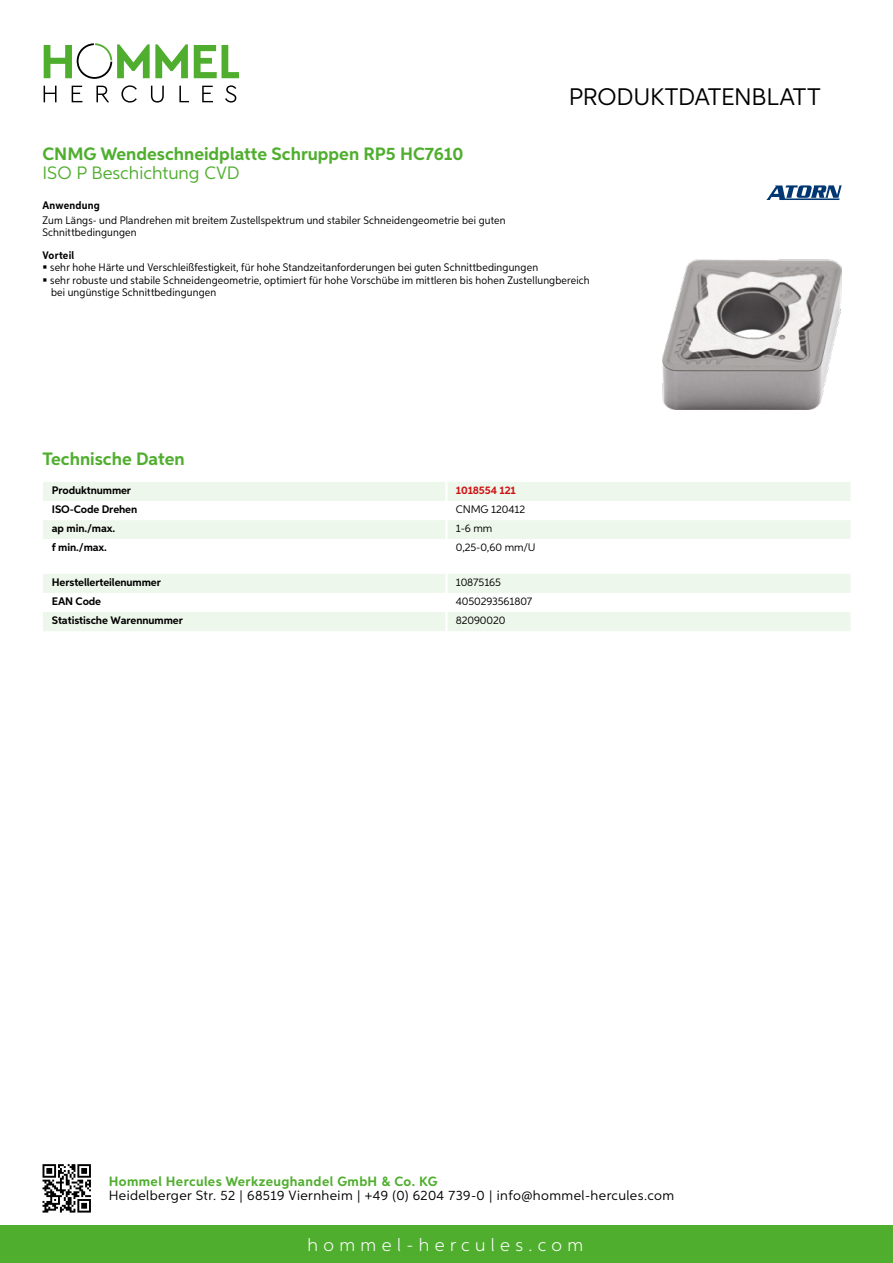
<style>
.page{position:relative;width:893px;height:1263px;background:#fff}
.page>*{position:absolute;margin:0;border:0;box-sizing:border-box;transform-origin:0 0}
.t1{font:24px "Aspira";letter-spacing:-.01em;color:#000}
.t2{font:700 18px "Aspira";color:#50ae2f}
.t3{font:300 18px "Aspira";letter-spacing:.3em;color:#fff}
.t4{font:18px "Aspira";color:#50ae2f}
.t5{font:13.5px "Aspira";letter-spacing:.03em;color:#000}
.t6{font:700 13.5px "Aspira";letter-spacing:.03em;color:#50ae2f}
.t7{font:10.95px/12.5px "Aspira Nar";letter-spacing:.015em;color:#000}
.t8{font:700 10.95px "Aspira";letter-spacing:-.01em;color:#000}
.t9{font:10.95px "Aspira";letter-spacing:-.01em;color:#000}
.t10{font:700 10.95px "Aspira Nar";letter-spacing:.02em;color:#000}
.t11{font:700 10.95px "Aspira";letter-spacing:-.01em;color:#cd1013}
</style>
<div class="page">
<div style="left:0;top:1226px;width:893px;height:37px;background:#50ae2f"></div>
<svg style="left:43px;top:1164px;width:48px;height:48px"></svg>
<svg style="left:194px;top:45px;width:45px;height:33px"></svg>
<svg style="left:44px;top:43px;width:144px;height:36px"></svg>
<svg style="left:44px;top:86px;width:13px;height:16px"></svg>
<svg style="left:72px;top:86px;width:10px;height:16px"></svg>
<svg style="left:96px;top:86px;width:13px;height:16px"></svg>
<svg style="left:121px;top:85px;width:16px;height:18px"></svg>
<svg style="left:151px;top:86px;width:13px;height:17px"></svg>
<svg style="left:179px;top:86px;width:10px;height:16px"></svg>
<svg style="left:202px;top:86px;width:11px;height:16px"></svg>
<svg style="left:225px;top:85px;width:11px;height:18px"></svg>
<div style="left:43px;top:482px;width:807px;height:19px;background:#eef7eb"></div>
<div style="left:43px;top:520px;width:807px;height:19px;background:#eef7eb"></div>
<hr style="left:445px;top:482px;width:3px;height:19px;background:#fff">
<hr style="left:445px;top:520px;width:3px;height:19px;background:#fff">
<svg style="left:43px;top:574px;width:807px;height:57px"></svg>
<hr style="left:445px;top:612px;width:3px;height:19px;background:#fff">
<img style="left:662px;top:259px;width:180px;height:150px">
<svg style="left:766px;top:185px;width:76px;height:15px"></svg>
<h1 class="t1" style="left:569px;top:82px;width:253px">Produktdatenblatt</h1>
<h2 class="t2" style="left:43px;top:142px;width:423px">CNMG Wendeschneidplatte Schruppen RP5 HC7610</h2>
<h2 class="t4" style="left:43px;top:162px;width:196px">ISO P Beschichtung CVD</h2>
<p class="t10" style="left:43px;top:199px;width:59px">Anwendung</p>
<p class="t7" style="left:43px;top:214px;width:464px;line-height:12px">Zum Längs- und Plandrehen mit breitem Zustellspektrum und stabiler Schneidengeometrie bei guten<br>Schnittbedingungen</p>
<p class="t10" style="left:43px;top:248px;width:33px">Vorteil</p>
<p class="t7" style="left:50px;top:261px;width:541px">sehr hohe Härte und Verschleißfestigkeit, für hohe Standzeitanforderungen bei guten Schnittbedingungen<br>sehr robuste und stabile Schneidengeometrie, optimiert für hohe Vorschübe im mittleren bis hohen Zustellungbereich bei ungünstige Schnittbedingungen</p>
<h2 class="t2" style="left:43px;top:448px;width:144px">Technische Daten</h2>
<p class="t8" style="left:52px;top:483px;width:81px">Produktnummer</p>
<p class="t11" style="left:456px;top:483px;width:62px">1018554 121</p>
<p class="t8" style="left:52px;top:502px;width:87px">ISO-Code Drehen</p>
<p class="t9" style="left:456px;top:502px;width:71px">CN MG 120412</p>
<p class="t8" style="left:52px;top:521px;width:65px">ap min./max.</p>
<p class="t9" style="left:456px;top:522px;width:38px">1-6 mm</p>
<p class="t8" style="left:52px;top:541px;width:57px">f min./max.</p>
<p class="t9" style="left:456px;top:541px;width:79px">0,25-0,60 mm/U</p>
<p class="t8" style="left:52px;top:575px;width:111px">Herstellerteilenummer</p>
<p class="t9" style="left:456px;top:575px;width:47px">10875165</p>
<p class="t8" style="left:52px;top:594px;width:51px">EAN Code</p>
<p class="t9" style="left:456px;top:594px;width:78px">4050293561807</p>
<p class="t8" style="left:52px;top:613px;width:132px">Statistische Warennummer</p>
<p class="t9" style="left:456px;top:613px;width:51px">82090020</p>
<p class="t6" style="left:109px;top:1172px;width:330px">Hommel Hercules Werkzeughandel GmbH &amp; Co. KG</p>
<p class="t5" style="left:109px;top:1187px;width:567px">Heidelberger Str. 52 | 68519 Viernheim | +49 (0) 6204 739-0 | info@hommel-hercules.com</p>
<h2 class="t3" style="left:307px;top:1234px;width:277px">hommel-hercules.com</h2>
</div>
